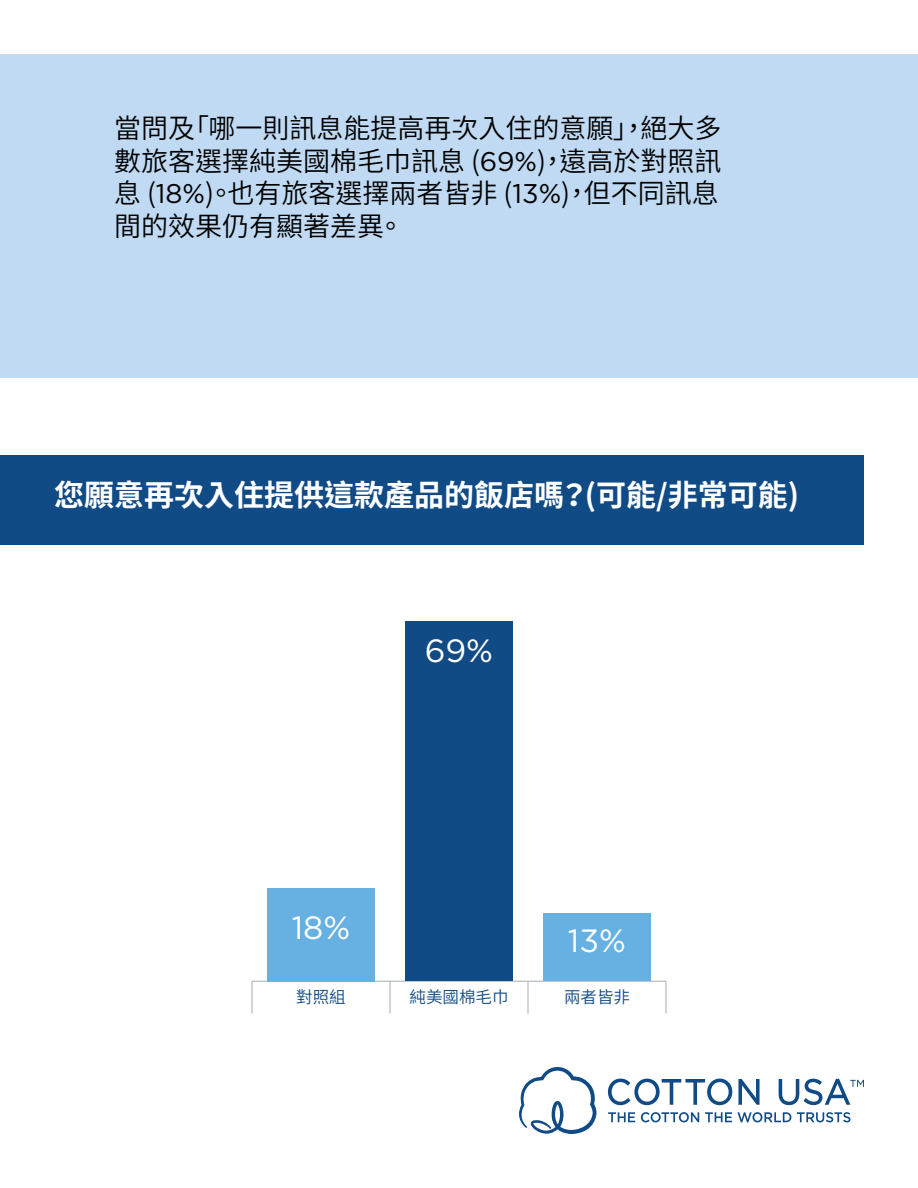
<style>
.page{position:relative;width:918px;height:1188px;background:#fff}
.page>*{position:absolute;margin:0;border:0;box-sizing:border-box;transform-origin:0 0}
.t1{font:32.25px "Gotham";color:#fff}
.t2{font:700 30px "Noto Sans CJ Ktc";color:#fff}
.t3{font:600 27px/32.4px "Noto Sans CJ Ktc";color:#000;text-align:justify}
.t4{font:600 16.5px "Noto Sans CJ Ktc";color:#114b86}
.s1{font-family:"Gotham";font-weight:400}
</style>
<div class="page">
<svg style="left:519px;top:1067px;width:78px;height:67px"></svg>
<svg style="left:608px;top:1079px;width:124px;height:26px"></svg>
<svg style="left:738px;top:1079px;width:22px;height:26px"></svg>
<svg style="left:779px;top:1079px;width:85px;height:26px"></svg>
<svg style="left:608px;top:1112px;width:27px;height:10px"></svg>
<svg style="left:641px;top:1112px;width:58px;height:10px"></svg>
<svg style="left:705px;top:1112px;width:86px;height:10px"></svg>
<svg style="left:797px;top:1112px;width:53px;height:10px"></svg>
<div style="left:0;top:54px;width:918px;height:324px;background:#bfdaf2"></div>
<hr style="left:252px;top:981px;width:1px;height:33px;background:#a4aeb5">
<hr style="left:390px;top:981px;width:1px;height:33px;background:#a4aeb5">
<hr style="left:528px;top:981px;width:1px;height:33px;background:#a4aeb5">
<hr style="left:666px;top:981px;width:1px;height:33px;background:#a4aeb5">
<hr style="left:252px;top:981px;width:414px;height:1px;background:#a4aeb5">
<div style="left:267px;top:888px;width:108px;height:94px;background:#67b1e2"></div>
<div style="left:405px;top:622px;width:108px;height:359px;background:#114b86"></div>
<div style="left:543px;top:914px;width:108px;height:67px;background:#67b1e2"></div>
<div style="left:0;top:455px;width:864px;height:90px;background:#114b86"></div>
<p class="t3" style="left:114px;top:113px;width:609px">當問及「哪一則訊息能提高再次入住的意願」，絕大多數旅客選擇純美國棉毛巾訊息 (<span class="s1">69%</span>)，遠高於對照訊息 (<span class="s1">18%</span>)。也有旅客選擇兩者皆非 (<span class="s1">13%</span>)，但不同訊息間的效果仍有顯著差異。</p>
<p class="t2" style="left:54px;top:478px;width:747px">您願意再次入住提供這款產品的飯店嗎？(可能/非常可能)</p>
<p class="t1" style="left:425px;top:630px;width:70px">69%</p>
<p class="t1" style="left:292px;top:907px;width:60px">18%</p>
<p class="t1" style="left:568px;top:920px;width:60px">13%</p>
<p class="t4" style="left:296px;top:988px;width:51px">對照組</p>
<p class="t4" style="left:410px;top:988px;width:100px">純美國棉毛巾</p>
<p class="t4" style="left:564px;top:988px;width:67px">兩者皆非</p>
</div>
